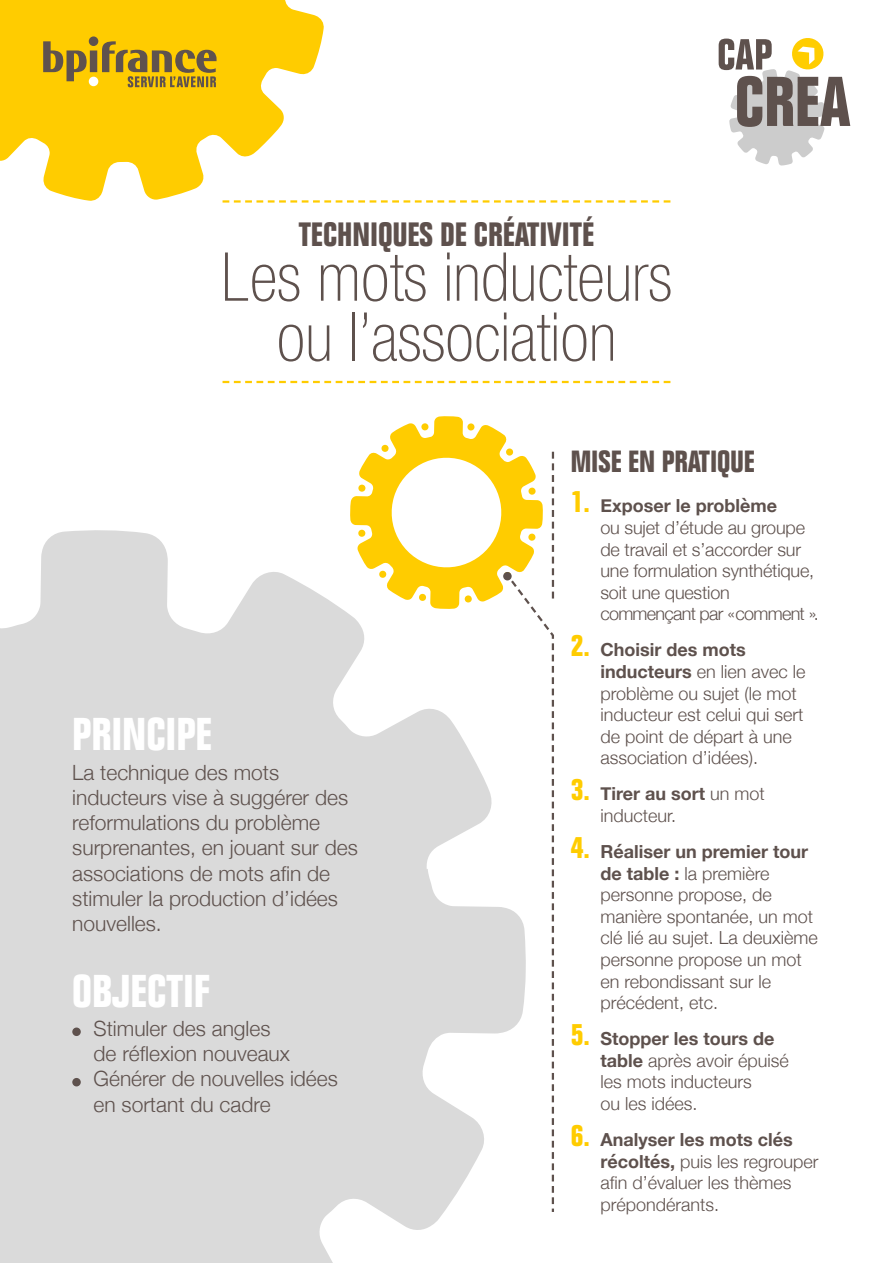
<style>
.page{position:relative;width:893px;height:1263px;background:#fff}
.page>*{position:absolute;margin:0;border:0;box-sizing:border-box;transform-origin:0 0}
.t1{font:100 condensed 67.5px/60px "Helvetica Neue LT Std";color:#5e514d;text-align:center}
.t2{font:700 condensed 45px "Folio";color:#fff}
.t3{font:700 condensed 33px "Folio";color:#5e514d}
.t4{font:700 condensed 30px "Folio";color:#5e514d}
.t5{font:300 21px/25.2px "Helvetica Neue";color:#5e514d}
.t6{font:300 18px/21.6px "Helvetica Neue";color:#5e514d}
.s1{font-family:"Folio";font-weight:700;font-stretch:condensed;font-size:30px;color:#fc0}
.s2{font-weight:700}
</style>
<div class="page">
<svg style="left:0;top:0;width:324px;height:201px;fill:#fc0"></svg>
<div style="left:90px;top:50px;width:7px;height:22px;background:#5f524e"></div>
<svg style="left:102px;top:41px;width:115px;height:46px;background:#bf9b1e"></svg>
<div style="left:89px;top:36px;width:9px;height:10px;background:#5f524e;border-radius:50%"></div>
<div style="left:89px;top:77px;width:9px;height:9px;background:#fff;border-radius:50%"></div>
<svg style="left:43px;top:41px;width:44px;height:40px;background:#b69523"></svg>
<svg style="left:223px;top:381px;width:447px;height:2px"></svg>
<svg style="left:223px;top:200px;width:447px;height:3px"></svg>
<svg style="left:0;top:530px;width:442px;height:733px;background:#ddd"></svg>
<div style="left:72px;top:1027px;width:9px;height:9px;background:#5e514d;border-radius:50%"></div>
<div style="left:72px;top:1078px;width:9px;height:8px;background:#5e514d;border-radius:50%"></div>
<svg style="left:350px;top:416px;width:205px;height:798px"></svg>
<svg style="left:719px;top:38px;width:131px;height:128px"></svg>
<p class="t3" style="left:299px;top:217px;width:297px">TECHNIQUES DE CRÉATIVITÉ</p>
<p class="t1" style="left:221px;top:246px;width:453px">Les mots inducteurs ou l’association</p>
<p class="t2" style="left:72px;top:709px;width:141px">PRINCIPE</p>
<p class="t5" style="left:72px;top:758px;width:287px">La technique des mots inducteurs vise à suggérer des reformulations du problème surprenantes, en jouant sur des associations de mots afin de stimuler la production d’idées nouvelles.</p>
<p class="t2" style="left:72px;top:966px;width:140px">OBJECTIF</p>
<p class="t5" style="left:94px;top:1014px;width:198px">Stimuler des angles de réflexion nouveaux</p>
<p class="t5" style="left:94px;top:1065px;width:246px">Générer de nouvelles idées en sortant du cadre</p>
<p class="t4" style="left:571px;top:445px;width:186px">MISE EN PRATIQUE</p>
<p class="t6" style="left:600px;top:494px;width:220px;text-indent:-30px"><span class="s1">1.</span> <span class="s2">Exposer le problème<br></span>ou sujet d’étude au groupe de travail et s’accorder sur une formulation synthétique, soit une question commençant par « comment ».</p>
<p class="t6" style="left:600px;top:638px;width:207px;text-indent:-30px"><span class="s1">2.</span> <span class="s2">Choisir des mots inducteurs</span> en lien avec le problème ou sujet (le mot inducteur est celui qui sert de point de départ à une association d’idées).</p>
<p class="t6" style="left:600px;top:782px;width:166px;text-indent:-30px"><span class="s1">3.</span> <span class="s2">Tirer au sort</span> un mot inducteur.</p>
<p class="t6" style="left:600px;top:839px;width:219px;text-indent:-30px"><span class="s1">4.</span> <span class="s2">Réaliser un premier tour de table :</span> la première personne propose, de manière spontanée, un mot clé lié au sujet. La deuxième personne propose un mot en rebondissant sur le précédent, etc.</p>
<p class="t6" style="left:600px;top:1027px;width:190px;text-indent:-30px"><span class="s1">5.</span> <span class="s2">Stopper les tours de table</span> après avoir épuisé les mots inducteurs<br>ou les idées.</p>
<p class="t6" style="left:600px;top:1127px;width:220px;text-indent:-30px"><span class="s1">6.</span> <span class="s2">Analyser les mots clés récoltés,</span> puis les regrouper afin d’évaluer les thèmes prépondérants.</p>
</div>
